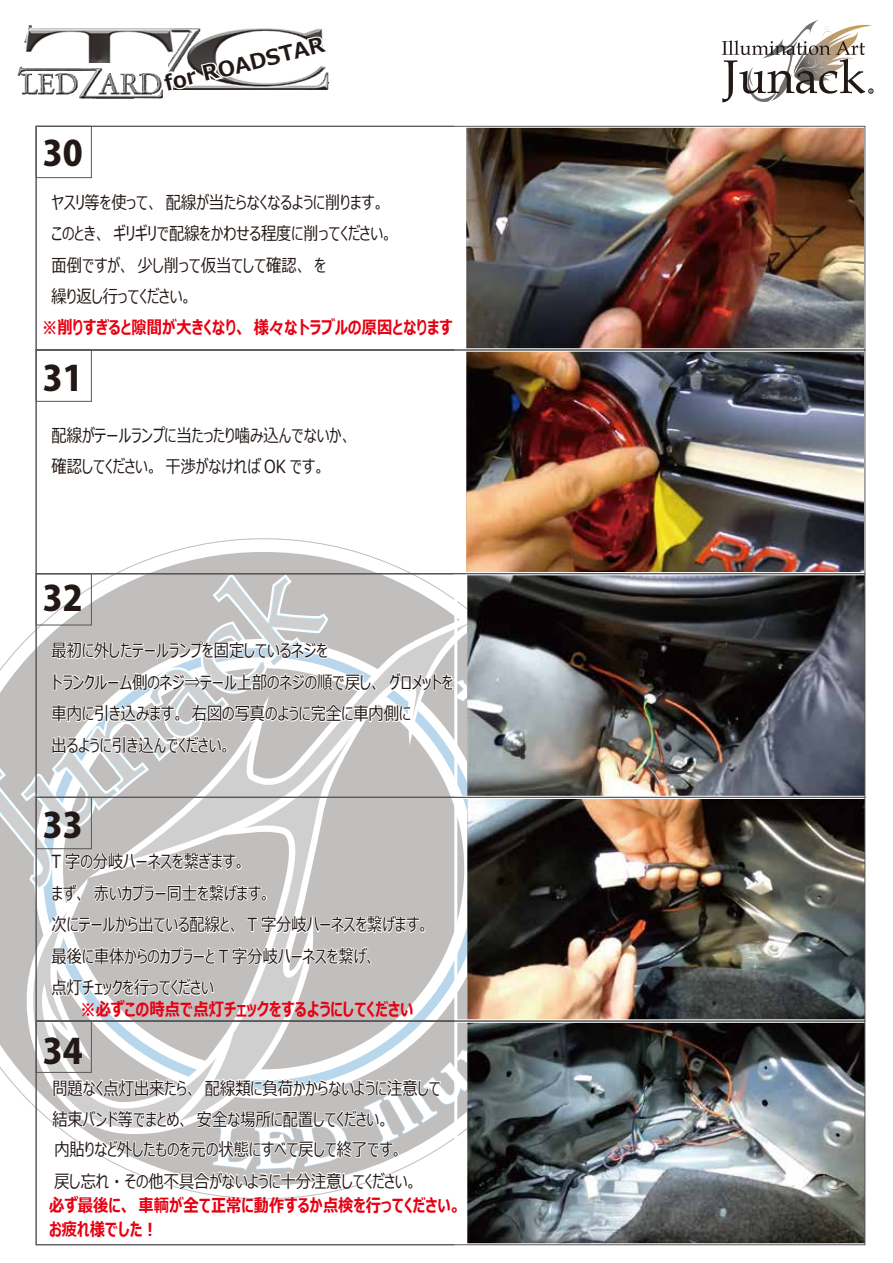
<style>
.page{position:relative;width:893px;height:1263px;background:#fff}
.page>*{position:absolute;margin:0;border:0;box-sizing:border-box;transform-origin:0 0}
.t1{font:800 34.5px "Koz Go Pr 6 N";color:#221815}
.t2{font:700 21.15px "Meiryo UI";color:#221815}
.t3{font:18px/31.5px "Meiryo UI";color:#221815;scale:.85 1}
.t4{font:700 18px/24.5px "Meiryo UI";color:#e60012;scale:.85 1}
</style>
<div class="page">
<svg style="left:35px;top:538px;width:370px;height:661px"></svg>
<img style="left:466px;top:129px;width:397px;height:1113px">
<svg style="left:722px;top:19px;width:151px;height:83px"></svg>
<img style="left:24px;top:25px;width:299px;height:38px">
<img style="left:17px;top:66px;width:144px;height:33px">
<svg style="left:161px;top:34px;width:168px;height:65px"></svg>
<div style="left:454px;top:125px;width:422px;height:226px;border:3px solid #fff"></div>
<div style="left:454px;top:348px;width:422px;height:227px;border:3px solid #fff"></div>
<div style="left:454px;top:1019px;width:422px;height:227px;border:3px solid #fff"></div>
<div style="left:36px;top:126px;width:56px;height:52px;border:1px solid #595757"></div>
<div style="left:36px;top:350px;width:56px;height:52px;border:1px solid #595757"></div>
<div style="left:36px;top:126px;width:829px;height:224px;border:1px solid #595757"></div>
<svg style="left:0;top:570px;width:565px;height:621px"></svg>
<h1 class="t1" style="left:43px;top:133px;width:42px">30</h1>
<p class="t2" style="left:161px;top:69px;width:165px;rotate:-14deg">for ROADSTAR</p>
<p class="t3" style="left:52px;top:188px;width:403px">ヤスリ等を使って、配線が当たらなくなるように削ります。このとき、ギリギリで配線をかわせる程度に削ってください。面倒ですが、少し削って仮当てして確認、を<br>繰り返し行ってください。</p>
<p class="t4" style="left:42px;top:316px;width:484px">※削りすぎると隙間が大きくなり、様々なトラブルの原因となります</p>
<h1 class="t1" style="left:43px;top:359px;width:42px">31</h1>
<p class="t3" style="left:52px;top:421px;width:355px">配線がテールランプに当たったり噛み込んでないか、確認してください。干渉がなければ OK です。</p>
<h1 class="t1" style="left:43px;top:579px;width:42px">32</h1>
<p class="t3" style="left:52px;top:636px;width:474px">最初に外したテールランプを固定しているネジを<br>トランクルーム側のネジ⇒テール上部のネジの順で戻し、グロメットを車内に引き込みます。右図の写真のように完全に車内側に<br>出るように引き込んでください。</p>
<h1 class="t1" style="left:43px;top:806px;width:42px">33</h1>
<p class="t3" style="left:52px;top:847px;width:446px">T 字の分岐ハーネスを繋ぎます。<br>まず、赤いカプラー同士を繋げます。<br>次にテールから出ている配線と、 T 字分岐ハーネスを繋げます。最後に車体からのカプラーと T 字分岐ハーネスを繋げ、<br>点灯チェックを行ってください</p>
<p class="t4" style="left:80px;top:998px;width:393px">※必ずこの時点で点灯チェックをするようにしてください</p>
<h1 class="t1" style="left:43px;top:1032px;width:42px">34</h1>
<p class="t3" style="left:52px;top:1073px;width:458px">問題なく点灯出来たら、配線類に負荷かからないように注意して結束バンド等でまとめ、安全な場所に配置してください。</p>
<p class="t3" style="left:54px;top:1135px;width:429px">内貼りなど外したものを元の状態にすべて戻して終了です。戻し忘れ・その他不具合がないように十分注意してください。</p>
<p class="t4" style="left:49px;top:1194px;width:486px">必ず最後に、車輌が全て正常に動作するか点検を行ってください。お疲れ様でした！</p>
</div>
